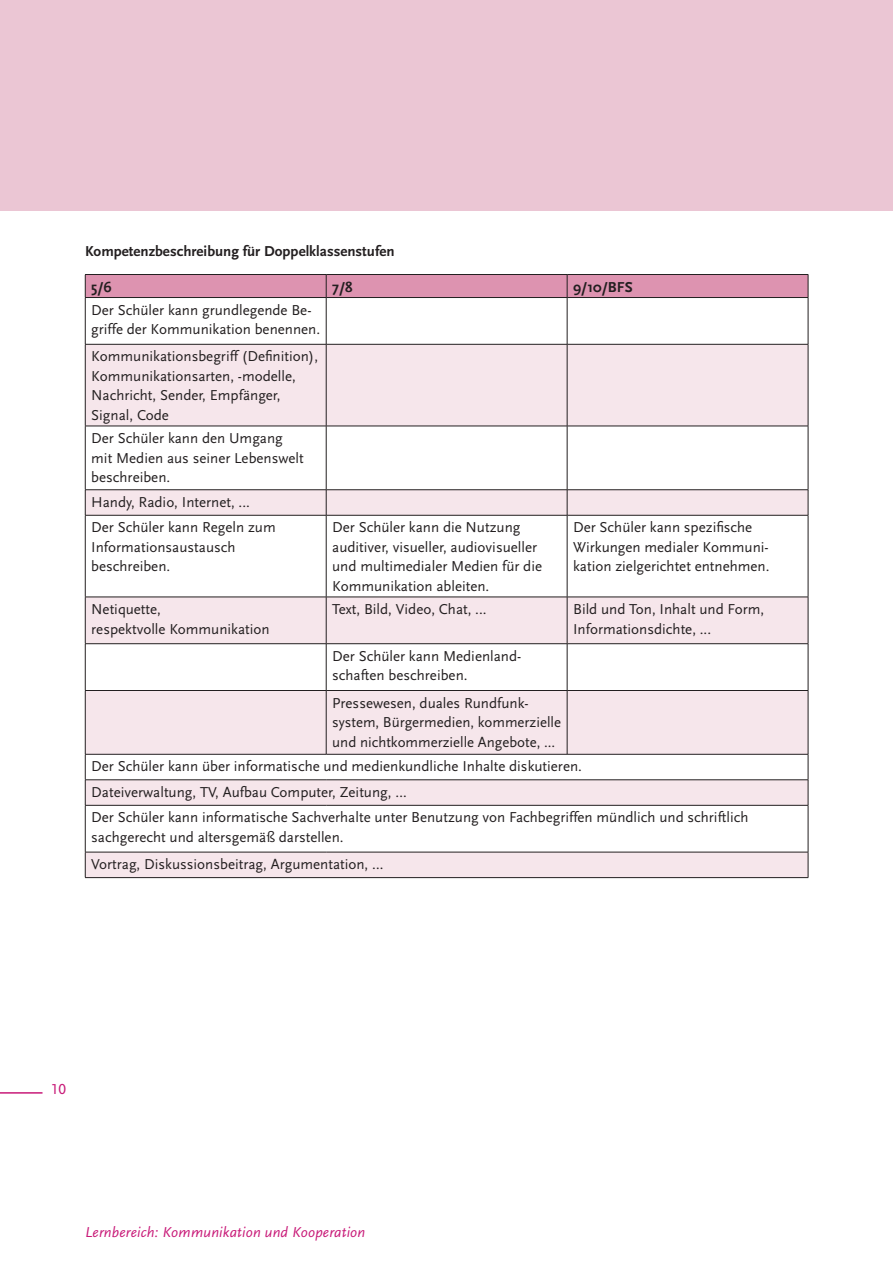
<style>
.page{position:relative;width:893px;height:1263px;background:#fff}
.page>*{position:absolute;margin:0;border:0;box-sizing:border-box;transform-origin:0 0}
.t1{font:15px/19.5px "Scala Sans LF";color:#231f20}
.t2{font:700 15px "Scala Sans";color:#231f20}
.t3{font:italic 15px "Scala Sans LF";letter-spacing:.01em;color:#c81a78}
.t4{font:15px "Scala Sans LF";color:#c81a78}
</style>
<div class="page">
<hr style="left:0;top:1092px;width:43px;height:2px;background:#c81a78">
<div style="left:0;top:0;width:893px;height:210px;background:#ebc6d4"></div>
<svg style="left:86px;top:345px;width:722px;height:532px;fill:#f6e6eb"></svg>
<div style="left:85px;top:274px;width:724px;height:23px;background:#dd93b0"></div>
<hr style="left:85px;top:297px;width:241px;height:1px;background:#231f20">
<hr style="left:85px;top:298px;width:1px;height:46px;background:#231f20">
<hr style="left:326px;top:297px;width:241px;height:1px;background:#231f20">
<hr style="left:326px;top:298px;width:1px;height:46px;background:#231f20">
<hr style="left:567px;top:297px;width:241px;height:1px;background:#231f20">
<hr style="left:567px;top:298px;width:1px;height:46px;background:#231f20">
<hr style="left:808px;top:298px;width:1px;height:46px;background:#231f20">
<hr style="left:85px;top:344px;width:241px;height:1px;background:#231f20">
<hr style="left:85px;top:344px;width:1px;height:82px;background:#231f20">
<hr style="left:326px;top:344px;width:241px;height:1px;background:#231f20">
<hr style="left:326px;top:344px;width:1px;height:82px;background:#231f20">
<hr style="left:567px;top:344px;width:241px;height:1px;background:#231f20">
<hr style="left:567px;top:344px;width:1px;height:82px;background:#231f20">
<hr style="left:808px;top:344px;width:1px;height:82px;background:#231f20">
<hr style="left:85px;top:426px;width:241px;height:1px;background:#231f20">
<hr style="left:85px;top:426px;width:1px;height:63px;background:#231f20">
<hr style="left:326px;top:426px;width:241px;height:1px;background:#231f20">
<hr style="left:326px;top:426px;width:1px;height:63px;background:#231f20">
<hr style="left:567px;top:426px;width:241px;height:1px;background:#231f20">
<hr style="left:567px;top:426px;width:1px;height:63px;background:#231f20">
<hr style="left:808px;top:426px;width:1px;height:63px;background:#231f20">
<hr style="left:85px;top:489px;width:241px;height:1px;background:#231f20">
<svg style="left:85px;top:490px;width:1px;height:25px"></svg>
<hr style="left:326px;top:489px;width:241px;height:1px;background:#231f20">
<svg style="left:326px;top:490px;width:1px;height:25px"></svg>
<hr style="left:567px;top:489px;width:241px;height:1px;background:#231f20">
<svg style="left:567px;top:490px;width:1px;height:25px"></svg>
<svg style="left:808px;top:490px;width:1px;height:25px"></svg>
<hr style="left:85px;top:515px;width:241px;height:1px;background:#231f20">
<hr style="left:85px;top:515px;width:1px;height:82px;background:#231f20">
<hr style="left:326px;top:515px;width:241px;height:1px;background:#231f20">
<hr style="left:326px;top:515px;width:1px;height:82px;background:#231f20">
<hr style="left:567px;top:515px;width:241px;height:1px;background:#231f20">
<hr style="left:567px;top:515px;width:1px;height:82px;background:#231f20">
<hr style="left:808px;top:515px;width:1px;height:82px;background:#231f20">
<hr style="left:85px;top:597px;width:241px;height:1px;background:#231f20">
<hr style="left:85px;top:597px;width:1px;height:46px;background:#231f20">
<hr style="left:326px;top:597px;width:241px;height:1px;background:#231f20">
<hr style="left:326px;top:597px;width:1px;height:46px;background:#231f20">
<hr style="left:567px;top:597px;width:241px;height:1px;background:#231f20">
<hr style="left:567px;top:597px;width:1px;height:46px;background:#231f20">
<hr style="left:808px;top:597px;width:1px;height:46px;background:#231f20">
<hr style="left:85px;top:643px;width:241px;height:1px;background:#231f20">
<hr style="left:85px;top:644px;width:1px;height:46px;background:#231f20">
<hr style="left:326px;top:643px;width:241px;height:1px;background:#231f20">
<hr style="left:326px;top:644px;width:1px;height:46px;background:#231f20">
<hr style="left:567px;top:643px;width:241px;height:1px;background:#231f20">
<hr style="left:567px;top:644px;width:1px;height:46px;background:#231f20">
<hr style="left:808px;top:644px;width:1px;height:46px;background:#231f20">
<hr style="left:85px;top:690px;width:241px;height:1px;background:#231f20">
<hr style="left:85px;top:691px;width:1px;height:63px;background:#231f20">
<hr style="left:326px;top:690px;width:241px;height:1px;background:#231f20">
<hr style="left:326px;top:691px;width:1px;height:63px;background:#231f20">
<hr style="left:567px;top:690px;width:241px;height:1px;background:#231f20">
<hr style="left:567px;top:691px;width:1px;height:63px;background:#231f20">
<hr style="left:808px;top:691px;width:1px;height:63px;background:#231f20">
<hr style="left:85px;top:754px;width:241px;height:1px;background:#231f20">
<hr style="left:326px;top:754px;width:482px;height:1px;background:#231f20">
<hr style="left:85px;top:779px;width:241px;height:1px;background:#231f20">
<svg style="left:85px;top:754px;width:1px;height:51px"></svg>
<hr style="left:326px;top:779px;width:482px;height:1px;background:#231f20">
<svg style="left:808px;top:754px;width:1px;height:51px"></svg>
<hr style="left:85px;top:805px;width:241px;height:1px;background:#231f20">
<hr style="left:85px;top:805px;width:1px;height:47px;background:#231f20">
<hr style="left:326px;top:805px;width:482px;height:1px;background:#231f20">
<hr style="left:808px;top:805px;width:1px;height:47px;background:#231f20">
<hr style="left:85px;top:852px;width:241px;height:1px;background:#231f20">
<svg style="left:85px;top:852px;width:1px;height:25px"></svg>
<hr style="left:326px;top:852px;width:482px;height:1px;background:#231f20">
<svg style="left:808px;top:852px;width:1px;height:25px"></svg>
<hr style="left:85px;top:877px;width:723px;height:1px;background:#231f20">
<p class="t2" style="left:85px;top:245px;width:311px">Kompetenzbeschreibung für Doppelklassenstufen</p>
<p class="t2" style="left:91px;top:281px;width:22px">5/6</p>
<p class="t2" style="left:332px;top:281px;width:22px">7/8</p>
<p class="t2" style="left:573px;top:281px;width:61px">9/10/BFS</p>
<p class="t1" style="left:91px;top:301px;width:230px">Der Schüler kann grundlegende Be&shy;griffe der Kommunikation benennen.</p>
<p class="t1" style="left:91px;top:348px;width:228px">Kommunikationsbegriff (Definition),<br>Kommunikationsarten, -modelle,<br>Nachricht, Sender, Empfänger,<br>Signal, Code</p>
<p class="t1" style="left:91px;top:429px;width:214px">Der Schüler kann den Umgang mit Medien aus seiner Lebenswelt beschreiben.</p>
<p class="t1" style="left:91px;top:490px;width:186px;line-height:25.5px">Handy, Radio, Internet, ...<br>Der Schüler kann Regeln zum</p>
<p class="t1" style="left:91px;top:538px;width:146px">Informationsaustausch beschreiben.</p>
<p class="t1" style="left:332px;top:519px;width:211px">Der Schüler kann die Nutzung auditiver, visueller, audiovisueller und multimedialer Medien für die<br>Kommunikation ableiten.</p>
<p class="t1" style="left:573px;top:519px;width:198px">Der Schüler kann spezifische<br>Wirkungen medialer Kommuni&shy;kation zielgerichtet entnehmen.</p>
<p class="t1" style="left:91px;top:600px;width:180px">Netiquette,<br>respektvolle Kommunikation</p>
<p class="t1" style="left:332px;top:600px;width:156px">Text, Bild, Video, Chat, ...</p>
<p class="t1" style="left:573px;top:600px;width:193px">Bild und Ton, Inhalt und Form,<br>Informationsdichte, ...</p>
<p class="t1" style="left:332px;top:647px;width:191px">Der Schüler kann Medienland&shy;schaften beschreiben.</p>
<p class="t1" style="left:332px;top:694px;width:230px">Pressewesen, duales Rundfunk&shy;system, Bürgermedien, kommerzielle und nichtkommerzielle Angebote, ...</p>
<p class="t1" style="left:91px;top:755px;width:659px;line-height:25.5px">Der Schüler kann über informatische und medienkundliche Inhalte diskutieren.<br>Dateiverwaltung, TV, Aufbau Computer, Zeitung, …<br>Der Schüler kann informatische Sachverhalte unter Benutzung von Fachbegriffen mündlich und schriftlich</p>
<p class="t1" style="left:91px;top:824px;width:294px;line-height:27.3px">sachgerecht und altersgemäß darstellen.<br>Vortrag, Diskussionsbeitrag, Argumentation, …</p>
<p class="t4" style="left:51px;top:1082px;width:16px">10</p>
<p class="t3" style="left:85px;top:1225px;width:282px">Lernbereich: Kommunikation und Kooperation</p>
</div>
